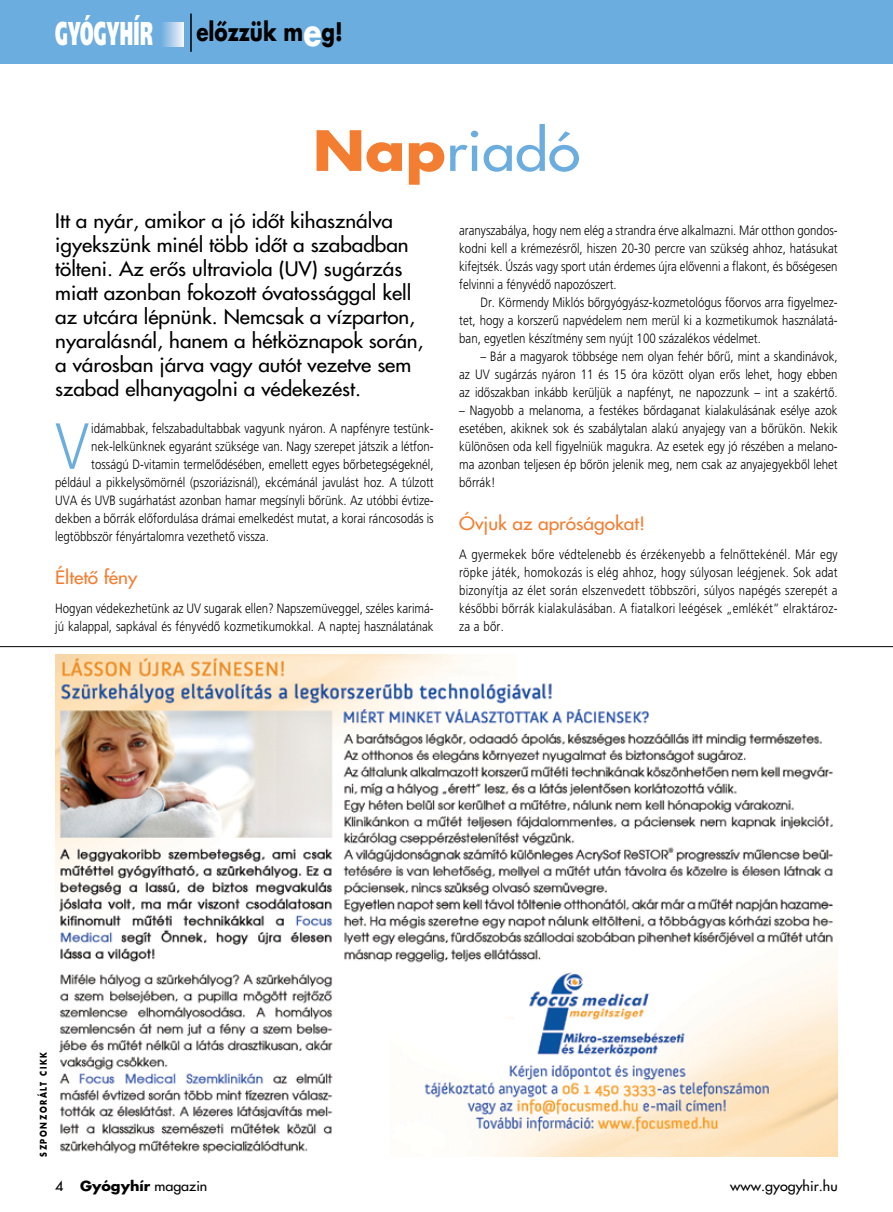
<style>
.page{position:relative;width:893px;height:1212px;background:#fff}
.page>*{position:absolute;margin:0;border:0;box-sizing:border-box;transform-origin:0 0}
.t1{font:300 65.1px "Frutiger Alt";color:#6caddf;scale:.85 1}
.t2{font:300 54px "Futura Hungary";color:#6caddf;scale:1.1 1}
.t3{font:800 33px "Frutiger Alt";letter-spacing:.025em;color:#fff;scale:.5 1}
.t4{font:24.9px "KB Futura Bold";color:#000;scale:.8 1}
.t5{font:300 19.5px/24px "Futura Hungary";color:#000;scale:1.06 1}
.t6{font:300 18px "Futura Hungary";color:#f37e32;scale:1.06 1}
.t7{font:300 13.5px/18px "Frutiger Alt";color:#000;text-align:justify;scale:.85 1}
.t8{font:700 13.5px "Futura Hungary";color:#000;scale:1.06 1}
.t9{font:300 13.5px "Futura Hungary";color:#000;scale:1.06 1}
.t10{font:700 9px "Futura Hungary";letter-spacing:.2em;color:#000;scale:.85 1}
.s1{font-size:37.5px;color:#fff}
.s2{font-weight:700;color:#f37e32}
.s3{font-weight:300}
</style>
<div class="page">
<div style="left:0;top:0;width:893px;height:64px;background:#6caddf"></div>
<div style="left:160px;top:23px;width:24px;height:23px;background:linear-gradient(to right,#6aa9dd,#eff2fb)"></div>
<hr style="left:190px;top:14px;width:2px;height:38px;background:#000">
<img style="left:55px;top:655px;width:783px;height:502px">
<hr style="left:0;top:646px;width:893px;height:1px;background:#000">
<h3 class="t3" style="left:55px;top:14px;width:197px">Gyógyhír</h3>
<h3 class="t4" style="left:196px;top:15px;width:185px">elôzzük m<span class="s1">e</span>g!</h3>
<h2 class="t2" style="left:313px;top:116px;width:245px"><span class="s2">Nap</span>riadó</h2>
<p class="t5" style="left:55px;top:209px;width:349px">Itt a nyár, amikor a jó idôt kihasználva igyekszünk minél több idôt a szabadban tölteni. Az erôs ultraviola (UV) sugárzás miatt azonban fokozott óvatossággal kell az utcára lépnünk. Nemcsak a vízparton, nyaralásnál, hanem a hétköznapok során, a városban járva vagy autót vezetve sem szabad elhanyagolni a védekezést.</p>
<h1 class="t1" style="left:55px;top:409px;width:41px">V</h1>
<p class="t7" style="left:91px;top:419px;width:404px">idámabbak, felszabadultabbak vagyunk nyáron. A napfényre testünk-</p>
<p class="t7" style="left:91px;top:437px;width:404px">nek-lelkünknek egyaránt szüksége van. Nagy szerepet játszik a létfon-</p>
<p class="t7" style="left:91px;top:455px;width:404px">tosságú D-vitamin termelôdésében, emellett egyes bôrbetegségeknél,</p>
<p class="t7" style="left:55px;top:473px;width:447px">például a pikkelysömörnél (pszoriázisnál), ekcémánál javulást hoz. A túlzott</p>
<p class="t7" style="left:55px;top:491px;width:447px">UVA és UVB sugárhatást azonban hamar megsínyli bôrünk. Az utóbbi évtize-</p>
<p class="t7" style="left:55px;top:509px;width:447px">dekben a bôrrák elôfordulása drámai emelkedést mutat, a korai ráncosodás is</p>
<p class="t7" style="left:55px;top:527px;width:253px">legtöbbször fényártalomra vezethetô vissza.</p>
<h3 class="t6" style="left:55px;top:565px;width:79px">Éltetô fény</h3>
<p class="t7" style="left:55px;top:599px;width:447px">Hogyan védekezhetünk az UV sugarak ellen? Napszemüveggel, széles karimá&shy;jú kalappal, sapkával és fényvédô kozmetikumokkal. A naptej használatának</p>
<p class="t7" style="left:459px;top:221px;width:447px">aranyszabálya, hogy nem elég a strandra érve alkalmazni. Már otthon gondos&shy;kodni kell a krémezésrôl, hiszen 20-30 percre van szükség ahhoz, hatásukat kifejtsék. Úszás vagy sport után érdemes újra elôvenni a flakont, és bôségesen felvinni a fényvédô napozószert.</p>
<p class="t7" style="left:459px;top:293px;width:447px;text-indent:21px">Dr. Körmendy Miklós bôrgyógyász-kozmetológus fôorvos arra figyelmez&shy;tet, hogy a korszerû napvédelem nem merül ki a kozmetikumok használatá&shy;ban, egyetlen készítmény sem nyújt 100 százalékos védelmet.</p>
<p class="t7" style="left:459px;top:347px;width:447px;text-indent:21px">– Bár a magyarok többsége nem olyan fehér bôrû, mint a skandinávok, az UV sugárzás nyáron 11 és 15 óra között olyan erôs lehet, hogy ebben az idôszakban inkább kerüljük a napfényt, ne napozzunk – int a szakértô.</p>
<p class="t7" style="left:459px;top:401px;width:447px">– Nagyobb a melanoma, a festékes bôrdaganat kialakulásának esélye azok esetében, akiknek sok és szabálytalan alakú anyajegy van a bôrükön. Nekik különösen oda kell figyelniük magukra. Az esetek egy jó részében a melano&shy;ma azonban teljesen ép bôrön jelenik meg, nem csak az anyajegyekbôl lehet bôrrák!</p>
<h3 class="t6" style="left:459px;top:511px;width:177px">Óvjuk az apróságokat!</h3>
<p class="t7" style="left:459px;top:545px;width:447px">A gyermekek bôre védtelenebb és érzékenyebb a felnôttekénél. Már egy röpke játék, homokozás is elég ahhoz, hogy súlyosan leégjenek. Sok adat bizonyítja az élet során elszenvedett többszöri, súlyos napégés szerepét a késôbbi bôrrák kialakulásában. A fiatalkori leégések „emlékét” elraktároz&shy;za a bôr.</p>
<p class="t10" style="left:37px;top:1157px;width:125px;rotate:-90deg">szpon zorÁlt cikk</p>
<p class="t8" style="left:80px;top:1176px;width:122px">Gyógyhír <span class="s3">magazin</span></p>
<p class="t9" style="left:730px;top:1177px;width:103px">www.gyogyhir.hu</p>
</div>
